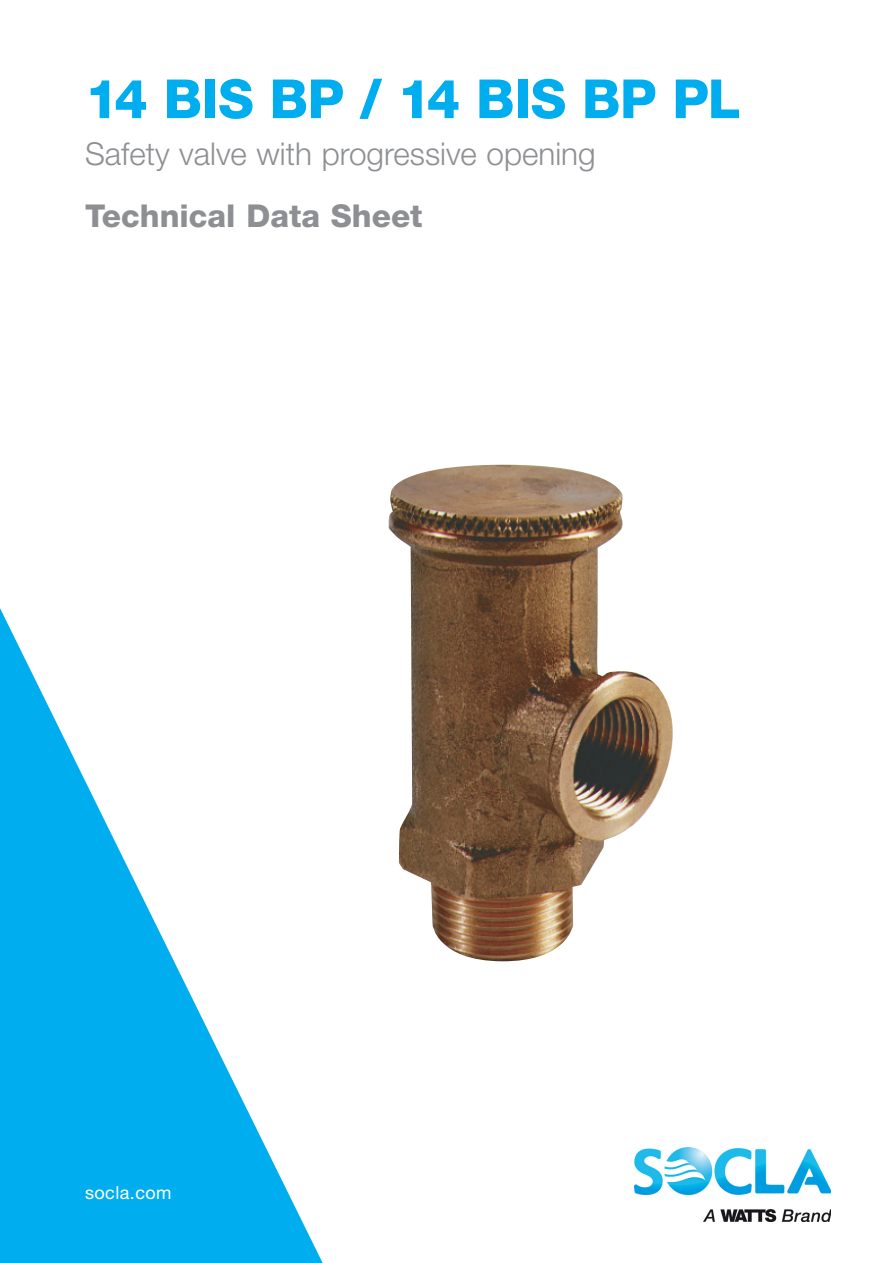
<style>
.page{position:relative;width:893px;height:1263px;background:#fff}
.page>*{position:absolute;margin:0;border:0;box-sizing:border-box;transform-origin:0 0}
.t1{font:800 54px "Helvetica Neue LT Std";letter-spacing:-.01em;color:#00aeef}
.t2{font:300 31.5px "Helvetica Neue LT Std";color:#8d8f92}
.t3{font:800 31.5px "Helvetica Neue LT Std";color:#8d8f92}
.t4{font:18px "Helvetica Neue LT Std";letter-spacing:.025em;color:#fff}
</style>
<div class="page">
<img style="left:634px;top:1147px;width:196px;height:75px">
<svg style="left:0;top:608px;width:323px;height:655px"></svg>
<img style="left:388px;top:465px;width:285px;height:497px">
<h1 class="t1" style="left:85px;top:67px;width:657px">14 BIS BP / 14 BIS BP PL</h1>
<p class="t2" style="left:85px;top:134px;width:512px">Safety valve with progressive opening</p>
<p class="t3" style="left:85px;top:197px;width:339px">Technical Data Sheet</p>
<p class="t4" style="left:85px;top:1182px;width:88px">socla.com</p>
</div>
